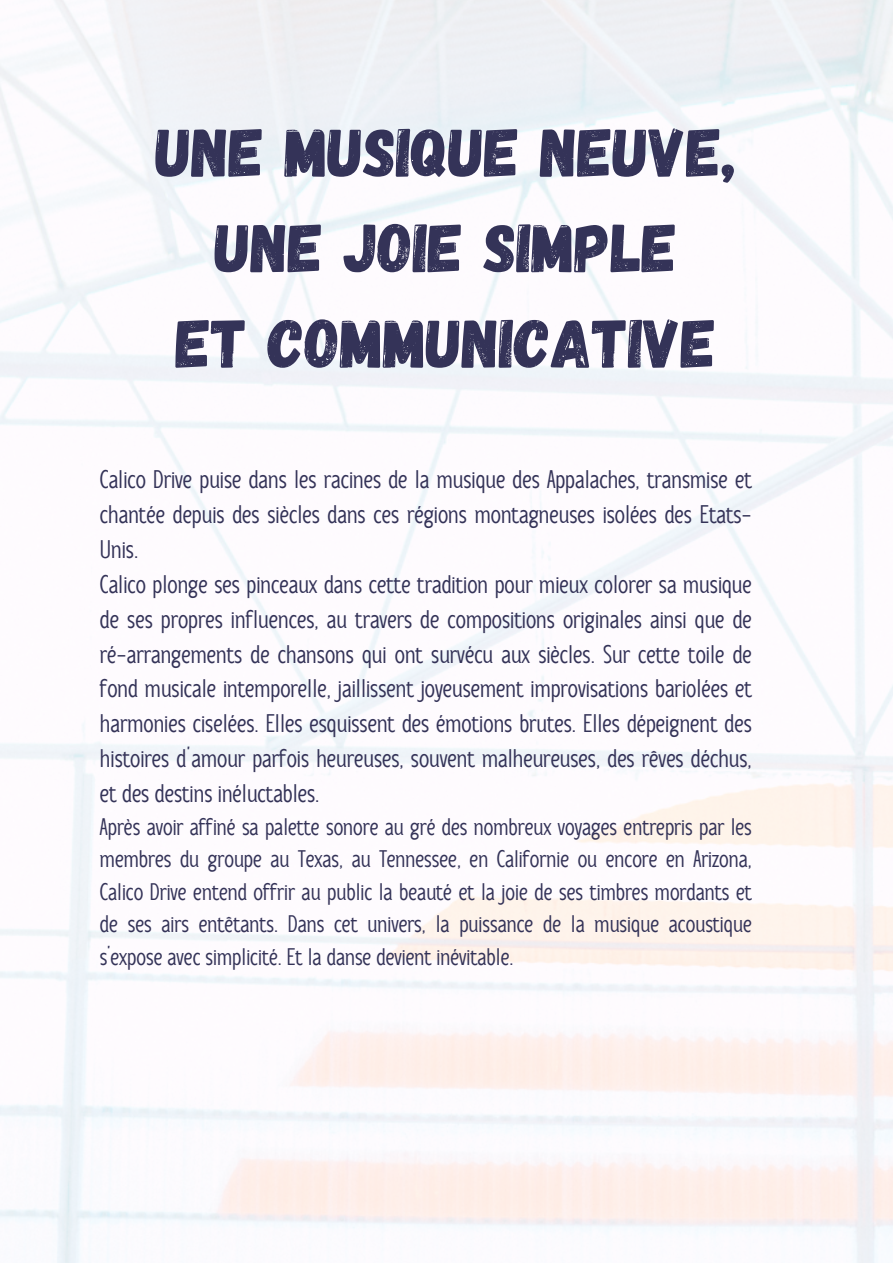
<style>
.page{position:relative;width:893px;height:1264px;background:#fff}
.page>*{position:absolute;margin:0;border:0;box-sizing:border-box;transform-origin:0 0}
.t1{font:68.4px "Gagalin";color:#343358}
.t2{font:25.5px/34.8px "Anicon Sans";color:#343358;text-align:justify}
.t3{font:24px/32.5px "Anicon Sans";color:#343358;text-align:justify}
</style>
<div class="page">
<p class="t1" style="left:156px;top:108px;width:582px">UNE MUSIQUE NEUVE,</p>
<p class="t1" style="left:215px;top:203px;width:464px">UNE JOIE SIMPLE</p>
<p class="t1" style="left:176px;top:299px;width:542px">ET COMMUNICATIVE</p>
<p class="t2" style="left:100px;top:462px;width:653px">Calico Drive puise dans les racines de la musique des Appalaches, transmise et chantée depuis des siècles dans ces régions montagneuses isolées des Etats-Unis.</p>
<p class="t2" style="left:100px;top:566px;width:653px">Calico plonge ses pinceaux dans cette tradition pour mieux colorer sa musique de ses propres influences, au travers de compositions originales ainsi que de ré-arrangements de chansons qui ont survécu aux siècles. Sur cette toile de fond musicale intemporelle, jaillissent joyeusement improvisations bariolées et harmonies ciselées. Elles esquissent des émotions brutes. Elles dépeignent des histoires d’amour parfois heureuses, souvent malheureuses, des rêves déchus, et des destins inéluctables.</p>
<p class="t3" style="left:100px;top:810px;width:653px">Après avoir affiné sa palette sonore au gré des nombreux voyages entrepris par les membres du groupe au Texas, au Tennessee, en Californie ou encore en Arizona, Calico Drive entend offrir au public la beauté et la joie de ses timbres mordants et de ses airs entêtants. Dans cet univers, la puissance de la musique acoustique s'expose avec simplicité. Et la danse devient inévitable.</p>
</div>
